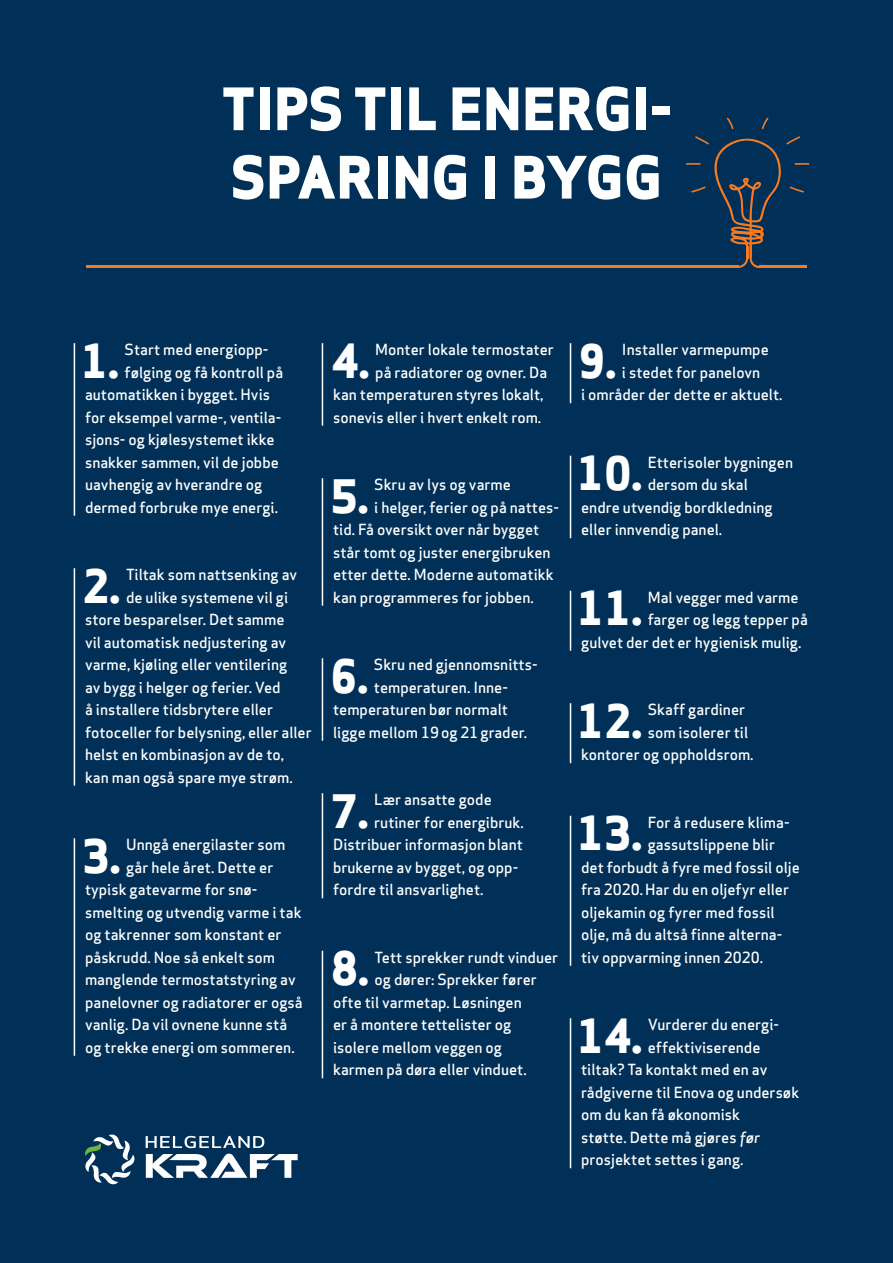
<style>
.page{position:relative;width:893px;height:1263px;background:#003057}
.page>*{position:absolute;margin:0;border:0;box-sizing:border-box;transform-origin:0 0}
.t1{font:57px/68.4px "Apex Sans Extra Bold T";color:#fff}
.t2{font:45px "Apex Sans Extra Bold T";color:#fff}
.t3{font:15px "Apex Sans Medium T";color:#fff}
.s1{font-family:"Apex Sans Medium Italic T"}
</style>
<div class="page">
<hr style="left:22px;top:266px;width:716px;height:2px;background:#f47b21">
<svg style="left:726px;top:117px;width:8px;height:13px"></svg>
<svg style="left:762px;top:117px;width:7px;height:13px"></svg>
<svg style="left:686px;top:136px;width:124px;height:132px"></svg>
<hr style="left:74px;top:343px;width:1px;height:173px;background:#fff">
<hr style="left:74px;top:568px;width:1px;height:218px;background:#fff">
<hr style="left:74px;top:838px;width:1px;height:218px;background:#fff">
<hr style="left:322px;top:343px;width:1px;height:83px;background:#fff">
<hr style="left:322px;top:478px;width:1px;height:128px;background:#fff">
<hr style="left:322px;top:658px;width:1px;height:83px;background:#fff">
<hr style="left:322px;top:793px;width:1px;height:105px;background:#fff">
<hr style="left:322px;top:951px;width:1px;height:127px;background:#fff">
<hr style="left:570px;top:343px;width:1px;height:60px;background:#fff">
<hr style="left:570px;top:456px;width:1px;height:82px;background:#fff">
<hr style="left:570px;top:591px;width:1px;height:60px;background:#fff">
<hr style="left:570px;top:703px;width:1px;height:60px;background:#fff">
<hr style="left:570px;top:816px;width:1px;height:150px;background:#fff">
<hr style="left:570px;top:1018px;width:1px;height:150px;background:#fff">
<div style="left:808px;top:236px;width:85px;height:66px;background:#003057"></div>
<div style="left:0;top:236px;width:85px;height:66px;background:#003057"></div>
<svg style="left:85px;top:1134px;width:50px;height:50px"></svg>
<svg style="left:146px;top:1136px;width:152px;height:42px"></svg>
<h1 class="t1" style="left:222px;top:75px;width:451px">TIPS TIL ENERGI-<br>SPARING I BYGG</h1>
<h2 class="t2" style="left:81px;top:332px;width:39px">1.</h2>
<p class="t3" style="left:125px;top:340px;width:145px">Start med energiopp-</p>
<p class="t3" style="left:125px;top:362px;width:160px">følging og få kontroll på</p>
<p class="t3" style="left:85px;top:385px;width:187px">automatikken i bygget. Hvis</p>
<p class="t3" style="left:85px;top:407px;width:198px">for eksempel varme-, ventila-</p>
<p class="t3" style="left:85px;top:430px;width:191px">sjons- og kjølesystemet ikke</p>
<p class="t3" style="left:85px;top:452px;width:195px">snakker sammen, vil de jobbe</p>
<p class="t3" style="left:85px;top:475px;width:179px">uavhengig av hverandre og</p>
<p class="t3" style="left:85px;top:497px;width:195px">dermed forbruke mye energi.</p>
<h2 class="t2" style="left:83px;top:557px;width:39px">2.</h2>
<p class="t3" style="left:126px;top:565px;width:173px">Tiltak som nattsenking av</p>
<p class="t3" style="left:126px;top:587px;width:164px">de ulike systemene vil gi</p>
<p class="t3" style="left:85px;top:610px;width:201px">store besparelser. Det samme</p>
<p class="t3" style="left:85px;top:632px;width:203px">vil automatisk nedjustering av</p>
<p class="t3" style="left:85px;top:655px;width:204px">varme, kjøling eller ventilering</p>
<p class="t3" style="left:85px;top:677px;width:197px">av bygg i helger og ferier. Ved</p>
<p class="t3" style="left:85px;top:700px;width:190px">å installere tidsbrytere eller</p>
<p class="t3" style="left:85px;top:722px;width:228px">fotoceller for belysning, eller aller</p>
<p class="t3" style="left:85px;top:745px;width:201px">helst en kombinasjon av de to,</p>
<p class="t3" style="left:85px;top:767px;width:209px">kan man også spare mye strøm.</p>
<h2 class="t2" style="left:83px;top:827px;width:39px">3.</h2>
<p class="t3" style="left:126px;top:835px;width:160px">Unngå energilaster som</p>
<p class="t3" style="left:126px;top:857px;width:149px">går hele året. Dette er</p>
<p class="t3" style="left:85px;top:880px;width:172px">typisk gatevarme for snø-</p>
<p class="t3" style="left:85px;top:902px;width:218px">smelting og utvendig varme i tak</p>
<p class="t3" style="left:85px;top:925px;width:198px">og takrenner som konstant er</p>
<p class="t3" style="left:85px;top:947px;width:191px">påskrudd. Noe så enkelt som</p>
<p class="t3" style="left:85px;top:970px;width:212px">manglende termostatstyring av</p>
<p class="t3" style="left:85px;top:992px;width:219px">panelovner og radiatorer er også</p>
<p class="t3" style="left:85px;top:1015px;width:204px">vanlig. Da vil ovnene kunne stå</p>
<p class="t3" style="left:85px;top:1037px;width:211px">og trekke energi om sommeren.</p>
<h2 class="t2" style="left:332px;top:332px;width:39px">4.</h2>
<p class="t3" style="left:375px;top:340px;width:180px">Monter lokale termostater</p>
<p class="t3" style="left:375px;top:362px;width:174px">på radiatorer og ovner. Da</p>
<p class="t3" style="left:333px;top:385px;width:212px">kan temperaturen styres lokalt,</p>
<p class="t3" style="left:333px;top:407px;width:210px">sonevis eller i hvert enkelt rom.</p>
<h2 class="t2" style="left:331px;top:467px;width:39px">5.</h2>
<p class="t3" style="left:374px;top:475px;width:138px">Skru av lys og varme</p>
<p class="t3" style="left:374px;top:497px;width:185px">i helger, ferier og på nattes-</p>
<p class="t3" style="left:333px;top:520px;width:208px">tid. Få oversikt over når bygget</p>
<p class="t3" style="left:333px;top:542px;width:219px">står tomt og juster energibruken</p>
<p class="t3" style="left:333px;top:565px;width:222px">etter dette. Moderne automatikk</p>
<p class="t3" style="left:333px;top:587px;width:202px">kan programmeres for jobben.</p>
<h2 class="t2" style="left:330px;top:647px;width:39px">6.</h2>
<p class="t3" style="left:374px;top:655px;width:164px">Skru ned gjennomsnitts-</p>
<p class="t3" style="left:374px;top:677px;width:134px">temperaturen. Inne-</p>
<p class="t3" style="left:333px;top:700px;width:176px">temperaturen bør normalt</p>
<p class="t3" style="left:333px;top:722px;width:196px">ligge mellom 19og 21grader.</p>
<h2 class="t2" style="left:331px;top:782px;width:39px">7.</h2>
<p class="t3" style="left:374px;top:790px;width:119px">Lær ansatte gode</p>
<p class="t3" style="left:374px;top:812px;width:151px">rutiner for energibruk.</p>
<p class="t3" style="left:333px;top:835px;width:191px">Distribuer informasjon blant</p>
<p class="t3" style="left:333px;top:857px;width:185px">brukerne av bygget, og opp-</p>
<p class="t3" style="left:333px;top:880px;width:152px">fordre til ansvarlighet.</p>
<h2 class="t2" style="left:331px;top:939px;width:39px">8.</h2>
<p class="t3" style="left:375px;top:947px;width:185px">Tett sprekker rundt vinduer</p>
<p class="t3" style="left:375px;top:970px;width:164px">og dører: Sprekker fører</p>
<p class="t3" style="left:333px;top:992px;width:190px">ofte til varmetap. Løsningen</p>
<p class="t3" style="left:333px;top:1015px;width:180px">er å montere tettelister og</p>
<p class="t3" style="left:333px;top:1037px;width:171px">isolere mellom veggen og</p>
<p class="t3" style="left:333px;top:1060px;width:195px">karmen på døra eller vinduet.</p>
<h2 class="t2" style="left:578px;top:332px;width:39px">9.</h2>
<p class="t3" style="left:622px;top:340px;width:148px">Installer varmepumpe</p>
<p class="t3" style="left:622px;top:362px;width:140px">i stedet for panelovn</p>
<p class="t3" style="left:581px;top:385px;width:203px">i områder der dette er aktuelt.</p>
<h2 class="t2" style="left:577px;top:444px;width:66px">10.</h2>
<p class="t3" style="left:648px;top:452px;width:147px">Etterisoler bygningen</p>
<p class="t3" style="left:648px;top:475px;width:102px">dersom du skal</p>
<p class="t3" style="left:581px;top:497px;width:193px">endre utvendig bordkledning</p>
<p class="t3" style="left:581px;top:520px;width:143px">eller innvendig panel.</p>
<h2 class="t2" style="left:577px;top:579px;width:66px">11.</h2>
<p class="t3" style="left:648px;top:587px;width:152px">Mal vegger med varme</p>
<p class="t3" style="left:648px;top:610px;width:162px">farger og legg tepper på</p>
<p class="t3" style="left:581px;top:632px;width:222px">gulvet der det er hygienisk mulig.</p>
<h2 class="t2" style="left:577px;top:692px;width:66px">12.</h2>
<p class="t3" style="left:648px;top:700px;width:99px">Skaff gardiner</p>
<p class="t3" style="left:648px;top:722px;width:102px">som isolerer til</p>
<p class="t3" style="left:581px;top:745px;width:174px">kontorer og oppholdsrom.</p>
<h2 class="t2" style="left:577px;top:804px;width:66px">13.</h2>
<p class="t3" style="left:648px;top:812px;width:142px">For å redusere klima-</p>
<p class="t3" style="left:648px;top:835px;width:129px">gassutslippene blir</p>
<p class="t3" style="left:581px;top:857px;width:220px">det forbudt å fyre med fossil olje</p>
<p class="t3" style="left:581px;top:880px;width:209px">fra 2020.Har du en oljefyr eller</p>
<p class="t3" style="left:581px;top:902px;width:195px">oljekamin og fyrer med fossil</p>
<p class="t3" style="left:581px;top:925px;width:203px">olje, må du altså finne alterna-</p>
<p class="t3" style="left:581px;top:947px;width:183px">tiv oppvarming innen 2020.</p>
<h2 class="t2" style="left:577px;top:1007px;width:66px">14.</h2>
<p class="t3" style="left:648px;top:1015px;width:131px">Vurderer du energi-</p>
<p class="t3" style="left:648px;top:1037px;width:114px">effektiviserende</p>
<p class="t3" style="left:581px;top:1060px;width:188px">tiltak? Ta kontakt med en av</p>
<p class="t3" style="left:581px;top:1082px;width:220px">rådgiverne til Enova og undersøk</p>
<p class="t3" style="left:581px;top:1105px;width:160px">om du kan få økonomisk</p>
<p class="t3" style="left:581px;top:1127px;width:181px">støtte. Dette må gjøres <span class="s1">før</span></p>
<p class="t3" style="left:581px;top:1150px;width:164px">prosjektet settes i gang.</p>
</div>
